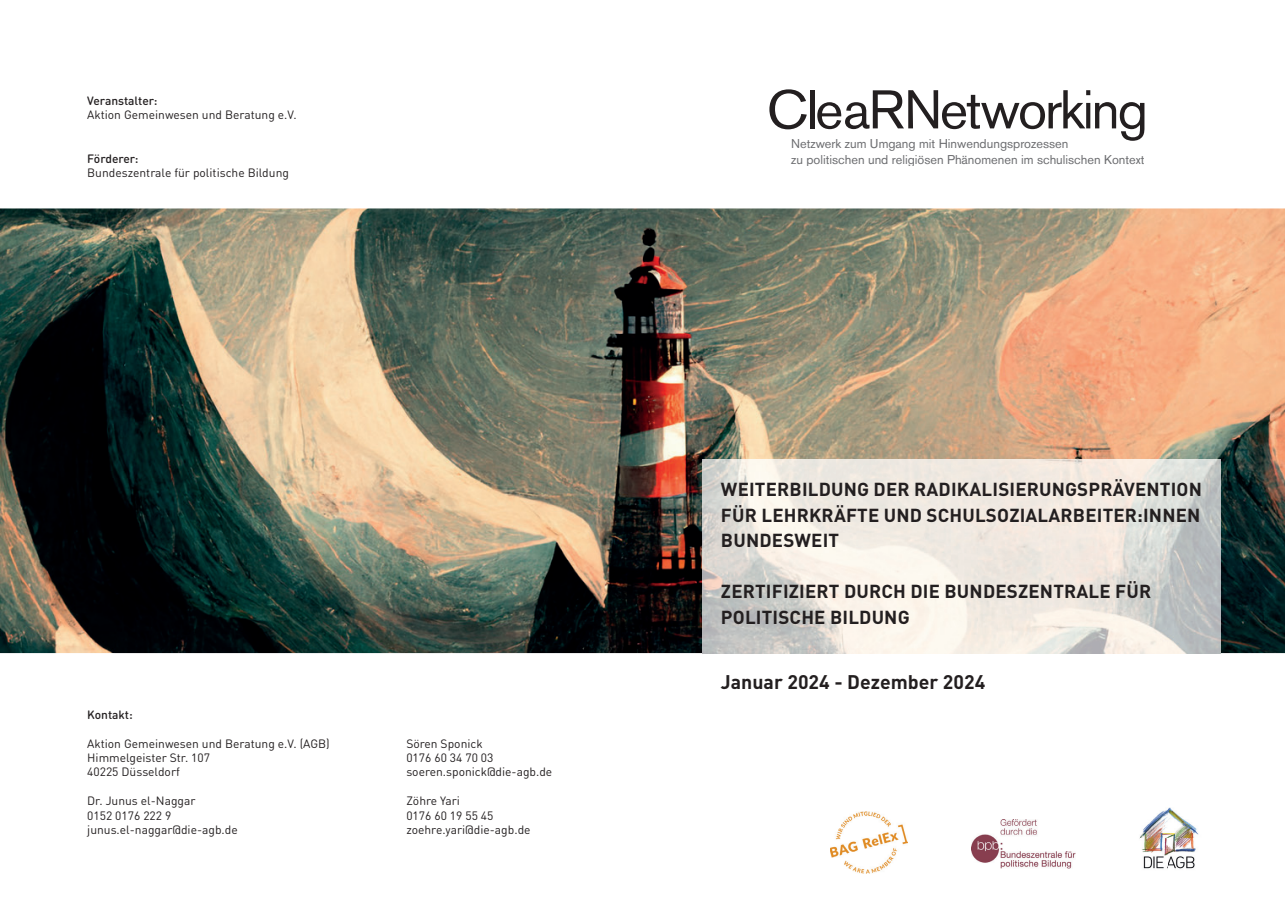
<style>
.page{position:relative;width:1285px;height:919px;background:#fff}
.page>*{position:absolute;margin:0;border:0;box-sizing:border-box;transform-origin:0 0}
.t1{font:54.15px "Akzidenz Grotesk BE";letter-spacing:-.04em;color:#231f20}
.t2{font:700 19.5px "DIN Pro";color:#231f20}
.t3{font:700 18.6px/25.5px "DIN Pro";letter-spacing:.01em;color:#231f20;text-align:justify}
.t4{font:12.75px/16.4px "Akzidenz Grotesk BE";color:#6c6d70}
.t5{font:12px/14.4px "DIN Round Pro";color:#231f20}
.t6{font:500 12px "DIN Round Pro";color:#231f20}
.s1{font-size:53.85px}
</style>
<div class="page">
<img style="left:0;top:208px;width:1284px;height:445px">
<img style="left:1139px;top:807px;width:60px;height:62px">
<img style="left:971px;top:819px;width:104px;height:49px">
<img style="left:830px;top:811px;width:77px;height:62px">
<img style="left:702px;top:459px;width:518px;height:194px">
<p class="t6" style="left:87px;top:92px;width:72px">Veranstalter:</p>
<p class="t5" style="left:87px;top:107px;width:211px">Aktion Gemeinwesen und Beratung e.V.</p>
<p class="t6" style="left:87px;top:150px;width:53px">Förderer:</p>
<p class="t5" style="left:87px;top:165px;width:203px">Bundeszentrale für politische Bildung</p>
<p class="t6" style="left:87px;top:706px;width:47px">Kontakt:</p>
<p class="t5" style="left:87px;top:735px;width:244px">Aktion Gemeinwesen und Beratung e.V. (AGB)<br>Himmelgeister Str. 107<br>40225 Düsseldorf</p>
<p class="t5" style="left:87px;top:793px;width:152px">Dr. Junus el-Naggar<br>0152 0176 222 9 junus.el-naggar@die-agb.de</p>
<p class="t5" style="left:406px;top:735px;width:147px">Sören Sponick<br>0176 60 34 70 03 soeren.sponick@die-agb.de</p>
<p class="t5" style="left:406px;top:793px;width:126px">Zöhre Yari<br>0176 60 19 55 45 zoehre.yari@die-agb.de</p>
<h1 class="t1" style="left:766px;top:77px;width:382px"><span class="s1">CleaR</span>Networking</h1>
<p class="t4" style="left:791px;top:135px;width:355px">Netzwerk zum Umgang mit Hinwendungsprozessen<br>zu politischen und religiösen Phänomenen im schulischen Kontext</p>
<h3 class="t3" style="left:720px;top:476px;width:482px">WEITERBILDUNG DER RADIKALISIERUNGSPRÄVENTION FÜR LEHRKRÄFTE UND SCHULSOZIALARBEITER:INNEN BUNDESWEIT</h3>
<h3 class="t3" style="left:720px;top:578px;width:431px">ZERTIFIZIERT DURCH DIE BUNDESZENTRALE FÜR<br>POLITISCHE BILDUNG</h3>
<h2 class="t2" style="left:720px;top:669px;width:266px">Januar 2024 - Dezember 2024</h2>
</div>
